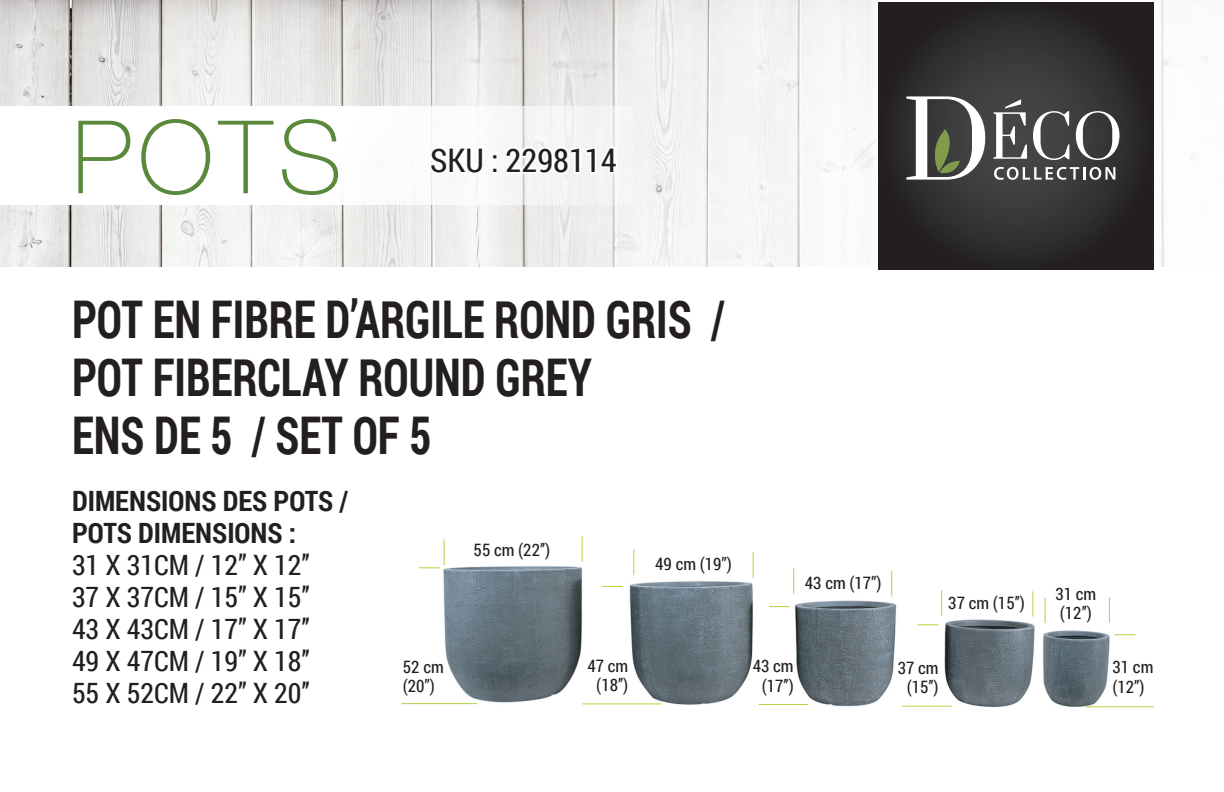
<style>
.page{position:relative;width:1224px;height:792px;background:#fff}
.page>*{position:absolute;margin:0;border:0;box-sizing:border-box;transform-origin:0 0}
.t1{font:100 101.6px "Helvetica Neue LT Std";color:#5a893c}
.t2{font:700 52px/58px "Roboto Condensed";color:#231f20;scale:.85 1}
.t3{font:32.6px "Roboto Condensed";color:#231f20}
.t4{font:28px/32px "Roboto Condensed";color:#231f20;text-align:justify}
.t5{font:700 28px/32px "Roboto Condensed";color:#231f20}
.t6{font:17.2px/19.2px "Roboto Condensed";color:#231f20}
</style>
<div class="page">
<img style="left:445px;top:536px;width:674px;height:172px">
<svg style="left:1112px;top:660px;width:7px;height:37px"></svg>
<hr style="left:1086px;top:706px;width:68px;height:1px;background:#b7d54a">
<svg style="left:941px;top:590px;width:1px;height:26px"></svg>
<svg style="left:1032px;top:591px;width:1px;height:26px"></svg>
<svg style="left:948px;top:595px;width:77px;height:19px"></svg>
<img style="left:0;top:0;width:1208px;height:266px">
<svg style="left:870px;top:0;width:295px;height:270px"></svg>
<div style="left:0;top:107px;width:634px;height:98px;background:#fff"></div>
<div style="left:63px;top:103px;width:291px;height:108px;background:#fff"></div>
<svg style="left:431px;top:144px;width:55px;height:33px"></svg>
<svg style="left:504px;top:136px;width:116px;height:41px"></svg>
<svg style="left:633px;top:550px;width:1px;height:25px"></svg>
<svg style="left:753px;top:552px;width:1px;height:26px"></svg>
<svg style="left:918px;top:624px;width:20px;height:1px"></svg>
<svg style="left:655px;top:556px;width:77px;height:19px"></svg>
<svg style="left:582px;top:536px;width:1px;height:26px"></svg>
<svg style="left:474px;top:541px;width:76px;height:19px"></svg>
<svg style="left:897px;top:661px;width:42px;height:37px"></svg>
<hr style="left:902px;top:706px;width:50px;height:1px;background:#b7d54a">
<hr style="left:401px;top:703px;width:76px;height:1px;background:#b7d54a">
<svg style="left:587px;top:659px;width:41px;height:37px"></svg>
<hr style="left:583px;top:703px;width:78px;height:1px;background:#b7d54a">
<svg style="left:1045px;top:598px;width:1px;height:25px"></svg>
<svg style="left:1109px;top:597px;width:1px;height:26px"></svg>
<svg style="left:1115px;top:634px;width:20px;height:1px"></svg>
<svg style="left:1055px;top:586px;width:41px;height:38px"></svg>
<svg style="left:602px;top:586px;width:21px;height:1px"></svg>
<svg style="left:793px;top:568px;width:1px;height:26px"></svg>
<svg style="left:891px;top:571px;width:1px;height:26px"></svg>
<svg style="left:804px;top:574px;width:78px;height:20px"></svg>
<svg style="left:769px;top:606px;width:21px;height:1px"></svg>
<svg style="left:752px;top:659px;width:42px;height:38px"></svg>
<hr style="left:759px;top:704px;width:49px;height:1px;background:#b7d54a">
<svg style="left:879px;top:2px;width:274px;height:267px;background:#2d2b2c"></svg>
<svg style="left:1033px;top:111px;width:36px;height:49px"></svg>
<svg style="left:1076px;top:111px;width:44px;height:49px"></svg>
<svg style="left:993px;top:99px;width:34px;height:60px"></svg>
<svg style="left:906px;top:96px;width:79px;height:84px"></svg>
<svg style="left:994px;top:167px;width:121px;height:13px"></svg>
<h1 class="t1" style="left:72px;top:99px;width:272px">POTS</h1>
<h3 class="t3" style="left:430px;top:138px;width:188px">SKU : 2298114</h3>
<h2 class="t2" style="left:72px;top:288px;width:770px">POT EN FIBRE D’ARGILE ROND GRIS /<br>POT FIBERCLAY ROUND GREY<br>ENS DE 5 / SET OF 5</h2>
<h3 class="t5" style="left:72px;top:484px;width:278px">DIMENSIONS DES POTS /<br>POTS DIMENSIONS :</h3>
<h3 class="t4" style="left:72px;top:548px;width:239px">31 X 31CM / 12’’ X 12’’ 37 X 37CM / 15’’ X 15’’ 43 X 43CM / 17’’ X 17’’ 49 X 47CM / 19’’ X 18’’ 55 X 52CM / 22’’ X 20’’</h3>
<p class="t6" style="left:655px;top:554px;width:78px">49 cm (19’’)</p>
<p class="t6" style="left:474px;top:539px;width:78px">55 cm (22’’)</p>
<p class="t6" style="left:403px;top:657px;width:42px">52 cm (20’’)</p>
<p class="t6" style="left:587px;top:656px;width:42px;text-align:center">47 cm (18’’)</p>
<p class="t6" style="left:805px;top:573px;width:78px">43 cm (17’’)</p>
<p class="t6" style="left:948px;top:593px;width:78px">37 cm (15’’)</p>
<p class="t6" style="left:753px;top:656px;width:42px;text-align:center">43 cm (17’’)</p>
<p class="t6" style="left:898px;top:658px;width:42px;text-align:center">37 cm (15’’)</p>
<p class="t6" style="left:1055px;top:583px;width:42px">31 cm (12’’)</p>
<p class="t6" style="left:1113px;top:657px;width:42px">31 cm (12’’)</p>
</div>
